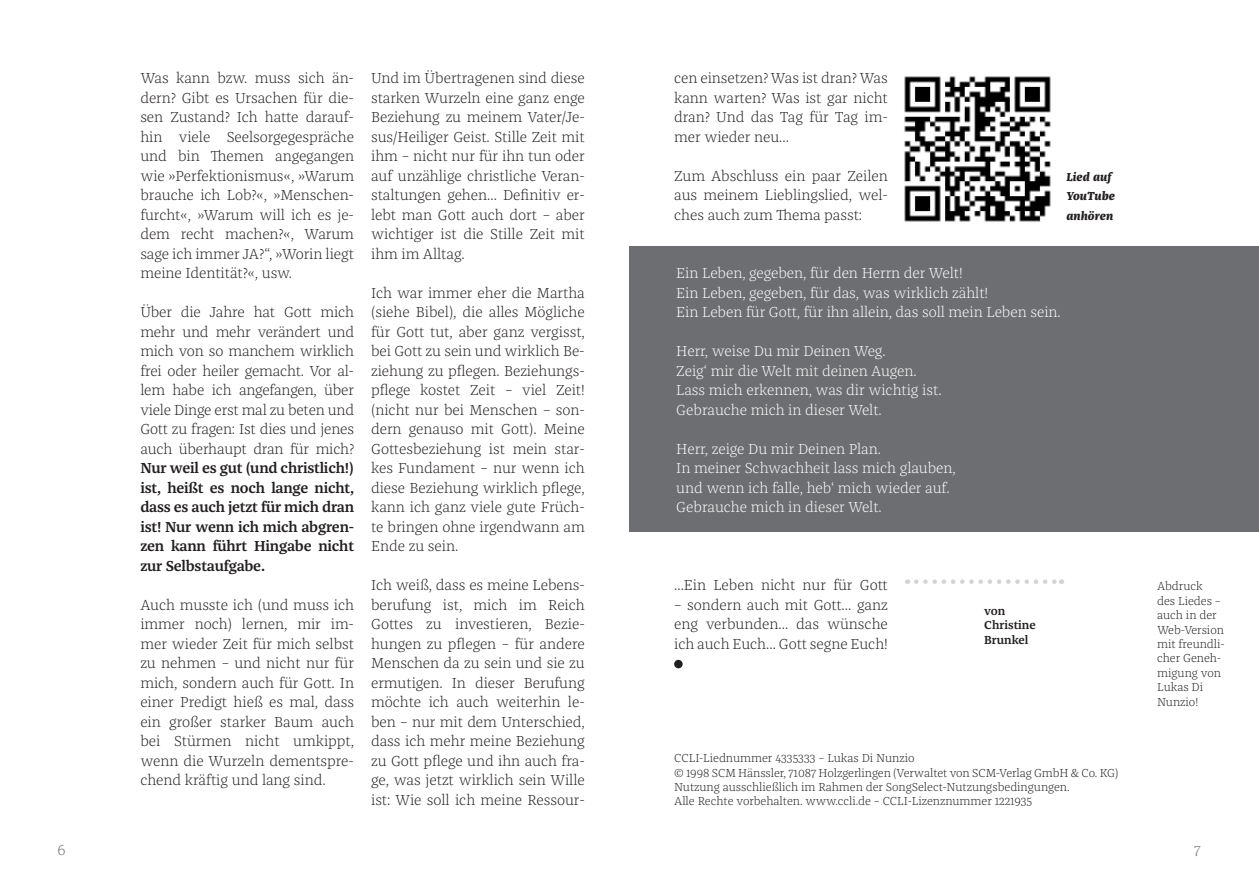
<style>
.page{position:relative;width:1259px;height:893px;background:#fff}
.page>*{position:absolute;margin:0;border:0;box-sizing:border-box;transform-origin:0 0}
.t1{font:300 15px/19.5px "Franziska OT";letter-spacing:-.005em;color:#231f20;text-align:justify}
.t2{font:300 15px/19.5px "Franziska OT";letter-spacing:-.005em;color:#fff}
.t3{font:600 15px/19.5px "Franziska OT";letter-spacing:-.015em;color:#231f20;text-align:justify}
.t4{font:300 15px "Franziska OT";color:#6d6e71}
.t5{font:300 12px/14.4px "Franziska OT";letter-spacing:-.005em;color:#231f20}
.t6{font:italic 800 12px/19.5px "Franziska OT";letter-spacing:.01em;color:#231f20}
.t7{font:600 12px/14.4px "Franziska OT";color:#231f20}
</style>
<div class="page">
<svg style="left:916px;top:579px;width:146px;height:5px"></svg>
<img style="left:904px;top:76px;width:147px;height:146px">
<div style="left:629px;top:247px;width:630px;height:285px;background:#6d6e71"></div>
<div style="left:674px;top:660px;width:8px;height:8px;background:#231f20;border-radius:50%"></div>
<p class="t1" style="left:140px;top:69px;width:215px">Was kann bzw. muss sich än&shy;dern? Gibt es Ursachen für die&shy;sen Zustand? Ich hatte darauf&shy;hin viele Seelsorgegespräche und bin Themen angegangen wie »Perfektionismus«, »Warum brauche ich Lob?«, »Menschen&shy;furcht«, »Warum will ich es je&shy;dem recht machen?«, Warum sage ich immer JA?“, »Worin liegt meine Identität?«, usw.</p>
<p class="t1" style="left:140px;top:303px;width:215px">Über die Jahre hat Gott mich mehr und mehr verändert und mich von so manchem wirklich frei oder heiler gemacht. Vor al&shy;lem habe ich angefangen, über viele Dinge erst mal zu beten und Gott zu fragen: Ist dies und jenes auch überhaupt dran für mich?</p>
<p class="t3" style="left:140px;top:459px;width:215px">Nur weil es gut (und christlich!) ist, heißt es noch lange nicht, dass es auch jetzt für mich dran ist! Nur wenn ich mich abgren&shy;zen kann führt Hingabe nicht zur Selbstaufgabe.</p>
<p class="t1" style="left:140px;top:595px;width:215px">Auch musste ich (und muss ich immer noch) lernen, mir im&shy;mer wieder Zeit für mich selbst zu nehmen – und nicht nur für mich, sondern auch für Gott. In einer Predigt hieß es mal, dass ein großer starker Baum auch bei Stürmen nicht umkippt, wenn die Wurzeln dementspre&shy;chend kräftig und lang sind.</p>
<p class="t1" style="left:371px;top:69px;width:215px">Und im Übertragenen sind diese starken Wurzeln eine ganz enge Beziehung zu meinem Vater/Je&shy;sus/Heiliger Geist. Stille Zeit mit ihm – nicht nur für ihn tun oder auf unzählige christliche Veran&shy;staltungen gehen… Definitiv er&shy;lebt man Gott auch dort – aber wichtiger ist die Stille Zeit mit ihm im Alltag.</p>
<p class="t1" style="left:371px;top:283px;width:215px">Ich war immer eher die Martha (siehe Bibel), die alles Mögliche für Gott tut, aber ganz vergisst, bei Gott zu sein und wirklich Be&shy;ziehung zu pflegen. Beziehungs&shy;pflege kostet Zeit – viel Zeit! (nicht nur bei Menschen – son&shy;dern genauso mit Gott). Meine Gottesbeziehung ist mein star&shy;kes Fundament – nur wenn ich diese Beziehung wirklich pflege, kann ich ganz viele gute Früch&shy;te bringen ohne irgendwann am Ende zu sein.</p>
<p class="t1" style="left:371px;top:576px;width:215px">Ich weiß, dass es meine Lebens&shy;berufung ist, mich im Reich Gottes zu investieren, Bezie&shy;hungen zu pflegen – für andere Menschen da zu sein und sie zu ermutigen. In dieser Berufung möchte ich auch weiterhin le&shy;ben – nur mit dem Unterschied, dass ich mehr meine Beziehung zu Gott pflege und ihn auch fra&shy;ge, was jetzt wirklich sein Wille ist: Wie soll ich meine Ressour-</p>
<p class="t1" style="left:674px;top:69px;width:215px">cen einsetzen? Was ist dran? Was kann warten? Was ist gar nicht dran? Und das Tag für Tag im&shy;mer wieder neu…</p>
<p class="t1" style="left:674px;top:166px;width:215px">Zum Abschluss ein paar Zeilen aus meinem Lieblingslied, wel&shy;ches auch zum Thema passt:</p>
<p class="t6" style="left:1066px;top:167px;width:50px">Lied auf<br>YouTube anhören</p>
<p class="t2" style="left:676px;top:264px;width:386px">Ein Leben, gegeben, für den Herrn der Welt!<br>Ein Leben, gegeben, für das, was wirklich zählt!<br>Ein Leben für Gott, für ihn allein, das soll mein Leben sein.</p>
<p class="t2" style="left:676px;top:342px;width:267px">Herr, weise Du mir Deinen Weg.<br>Zeig‘ mir die Welt mit deinen Augen.<br>Lass mich erkennen, was dir wichtig ist.<br>Gebrauche mich in dieser Welt.</p>
<p class="t2" style="left:676px;top:439px;width:281px">Herr, zeige Du mir Deinen Plan.<br>In meiner Schwachheit lass mich glauben, und wenn ich falle, heb‘ mich wieder auf.<br>Gebrauche mich in dieser Welt.</p>
<p class="t1" style="left:674px;top:576px;width:215px">…Ein Leben nicht nur für Gott</p>
<p class="t1" style="left:674px;top:595px;width:215px">– sondern auch mit Gott… ganz eng verbunden… das wünsche ich auch Euch… Gott segne Euch!</p>
<p class="t7" style="left:984px;top:604px;width:53px">von<br>Christine<br>Brunkel</p>
<p class="t5" style="left:674px;top:751px;width:446px">CCLI-Liednummer 4335333 – Lukas Di Nunzio<br>© 1998 SCM Hänssler, 71087 Holzgerlingen (Verwaltet von SCM-Verlag GmbH &amp; Co. KG)<br>Nutzung ausschließlich im Rahmen der SongSelect-Nutzungsbedingungen.<br>Alle Rechte vorbehalten. www.ccli.de – CCLI-Lizenznummer 1221935</p>
<p class="t5" style="left:1157px;top:579px;width:69px">Abdruck<br>des Liedes – auch in der<br>Web-Version mit freundli&shy;cher Geneh&shy;migung von<br>Lukas Di<br>Nunzio!</p>
<p class="t4" style="left:58px;top:842px;width:10px">6</p>
<p class="t4" style="left:1194px;top:842px;width:8px">7</p>
</div>
